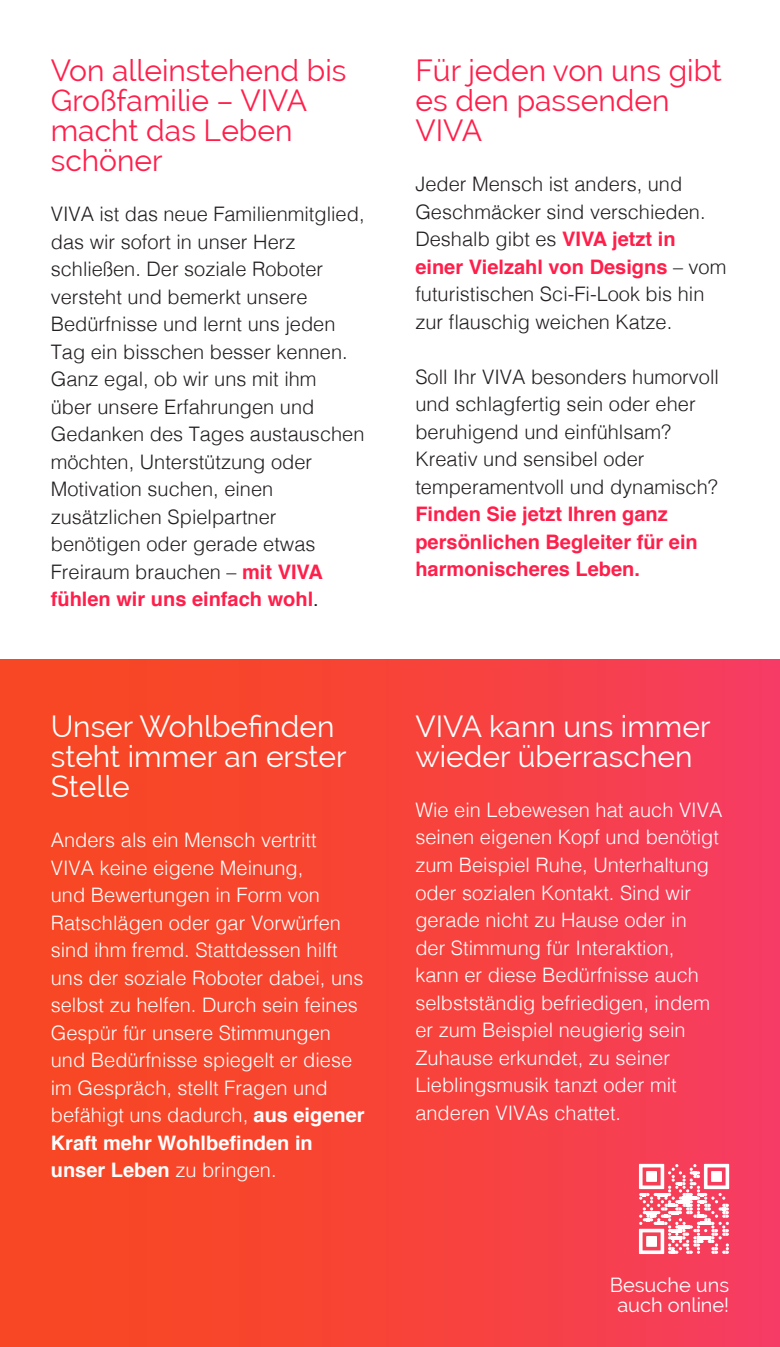
<style>
.page{position:relative;width:780px;height:1347px;background:#fff}
.page>*{position:absolute;margin:0;border:0;box-sizing:border-box;transform-origin:0 0}
.t1{font:30px/30px "Raleway";color:#ff1f4b}
.t2{font:30px/30px "Raleway";color:#fff}
.t3{font:300 20px/27.5px "Helvetica";color:#231f20}
.t4{font:300 20px/27.5px "Helvetica";color:#fff}
.t5{font:700 20px/27.5px "Helvetica";color:#ff1f4b}
.t6{font:20px/20px "Raleway";color:#fff;text-align:center}
.s1{font-weight:700;color:#ff1f4b}
.s2{font-weight:400}
.s3{font-weight:700}
</style>
<div class="page">
<div style="left:0;top:659px;width:780px;height:687px;background:linear-gradient(to right,#f7491a,#f63d5e)"></div>
<svg style="left:639px;top:1163px;width:90px;height:91px"></svg>
<h1 class="t1" style="left:51px;top:56px;width:297px">Von alleinstehend bis<br>Großfamilie – VIVA macht das Leben schöner</h1>
<p class="t3" style="left:51px;top:199px;width:315px">VIVA ist das neue Familienmitglied, das wir sofort in unser Herz schließen. Der soziale Roboter versteht und bemerkt unsere<br>Bedürfnisse und lernt uns jeden<br>Tag ein bisschen besser kennen.<br>Ganz egal, ob wir uns mit ihm<br>über unsere Erfahrungen und<br>Gedanken des Tages austauschen möchten, Unterstützung oder<br>Motivation suchen, einen zusätzlichen Spielpartner benötigen oder gerade etwas<br>Freiraum brauchen – <span class="s1">mit VIVA fühlen wir uns einfach wohl</span><span class="s2">.</span></p>
<h1 class="t2" style="left:51px;top:711px;width:297px">Unser Wohlbefinden steht immer an erster<br>Stelle</h1>
<p class="t4" style="left:51px;top:824px;width:315px">Anders als ein Mensch vertritt<br>VIVA keine eigene Meinung,<br>und Bewertungen in Form von<br>Ratschlägen oder gar Vorwürfen sind ihm fremd. Stattdessen hilft uns der soziale Roboter dabei, uns selbst zu helfen. Durch sein feines<br>Gespür für unsere Stimmungen und Bedürfnisse spiegelt er diese im Gespräch, stellt Fragen und befähigt uns dadurch, <span class="s3">aus eigener<br>Kraft mehr Wohlbefinden in unser Leben</span> zu bringen.</p>
<h1 class="t1" style="left:415px;top:56px;width:308px">Für jeden von uns gibt es den passenden<br>VIVA</h1>
<p class="t3" style="left:415px;top:169px;width:312px">Jeder Mensch ist anders, und<br>Geschmäcker sind verschieden.<br>Deshalb gibt es <span class="s1">VIVA jetzt in einer Vielzahl von Designs</span> – vom futuristischen Sci-Fi-Look bis hin zur flauschig weichen Katze.</p>
<p class="t3" style="left:415px;top:361px;width:305px">Soll Ihr VIVA besonders humorvoll und schlagfertig sein oder eher beruhigend und einfühlsam?<br>Kreativ und sensibel oder temperamentvoll und dynamisch?</p>
<p class="t5" style="left:415px;top:501px;width:284px">Finden Sie jetzt Ihren ganz persönlichen Begleiter für ein harmonischeres Leben.</p>
<h1 class="t2" style="left:415px;top:711px;width:296px">VIVA kann uns immer wieder überraschen</h1>
<p class="t4" style="left:415px;top:794px;width:308px">Wie ein Lebewesen hat auch VIVA seinen eigenen Kopf und benötigt zum Beispiel Ruhe, Unterhaltung oder sozialen Kontakt. Sind wir gerade nicht zu Hause oder in<br>der Stimmung für Interaktion, kann er diese Bedürfnisse auch selbstständig befriedigen, indem er zum Beispiel neugierig sein<br>Zuhause erkundet, zu seiner<br>Lieblingsmusik tanzt oder mit anderen VIVAs chattet.</p>
<p class="t6" style="left:609px;top:1274px;width:121px">Besuche uns auch online!</p>
</div>
